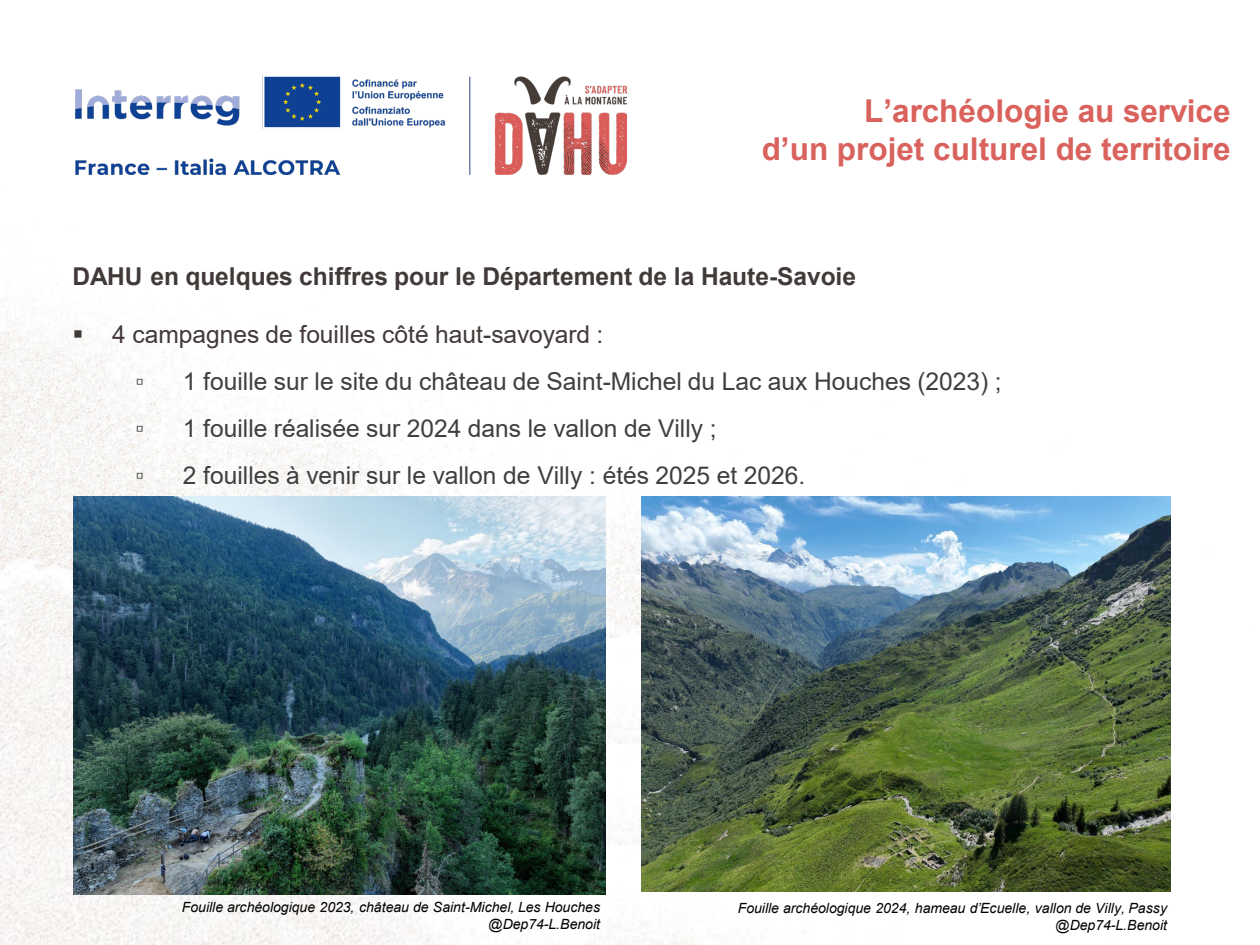
<style>
.page{position:relative;width:1260px;height:945px;background:#fff}
.page>*{position:absolute;margin:0;border:0;box-sizing:border-box;transform-origin:0 0}
.t1{font:700 31.5px/37.8px "Arial";color:#d9625d;text-align:right}
.t2{font:24.5px "Arial";color:#3f3f3f}
.t3{font:700 24.5px "Arial";color:#413a38}
.t4{font:24.5px "Arial";color:#413a38}
.t5{font:24.5px "Calibri";color:#3f3f3f}
.t6{font:italic 14px "Arial";letter-spacing:-.005em;color:#000}
</style>
<div class="page">
<img style="left:0;top:116px;width:1171px;height:522px">
<img style="left:75px;top:75px;width:551px;height:100px">
<img style="left:0;top:845px;width:1171px;height:100px">
<img style="left:0;top:743px;width:1171px;height:102px">
<img style="left:0;top:638px;width:1171px;height:105px">
<img style="left:74px;top:496px;width:531px;height:398px">
<img style="left:642px;top:496px;width:528px;height:396px">
<h1 class="t1" style="left:762px;top:93px;width:471px">L’archéologie au service<br>d’un projet culturel de territoire</h1>
<p class="t3" style="left:73px;top:259px;width:785px">DAHU en quelques chiffres pour le Département de la Haute-Savoie</p>
<p class="t4" style="left:73px;top:318px;width:532px">▪ 4 campagnes de fouilles côté haut-savoyard :</p>
<p class="t5" style="left:136px;top:365px;width:10px">▫</p>
<p class="t2" style="left:183px;top:365px;width:820px">1 fouille sur le site du château de Saint-Michel du Lac aux Houches (2023) ;</p>
<p class="t5" style="left:136px;top:412px;width:10px">▫</p>
<p class="t2" style="left:183px;top:412px;width:535px">1 fouille réalisée sur 2024 dans le vallon de Villy ;</p>
<p class="t5" style="left:136px;top:459px;width:10px">▫</p>
<p class="t2" style="left:183px;top:459px;width:624px">2 fouilles à venir sur le vallon de Villy : étés 2025 et 2026.</p>
<p class="t6" style="left:182px;top:898px;width:420px">Fouille archéologique 2023, château de Saint-Michel, Les Houches</p>
<p class="t6" style="left:489px;top:915px;width:113px">@Dep74-L.Benoit</p>
<p class="t6" style="left:738px;top:899px;width:431px">Fouille archéologique 2024, hameau d’Ecuelle, vallon de Villy, Passy</p>
<p class="t6" style="left:1056px;top:916px;width:113px">@Dep74-L.Benoit</p>
</div>
